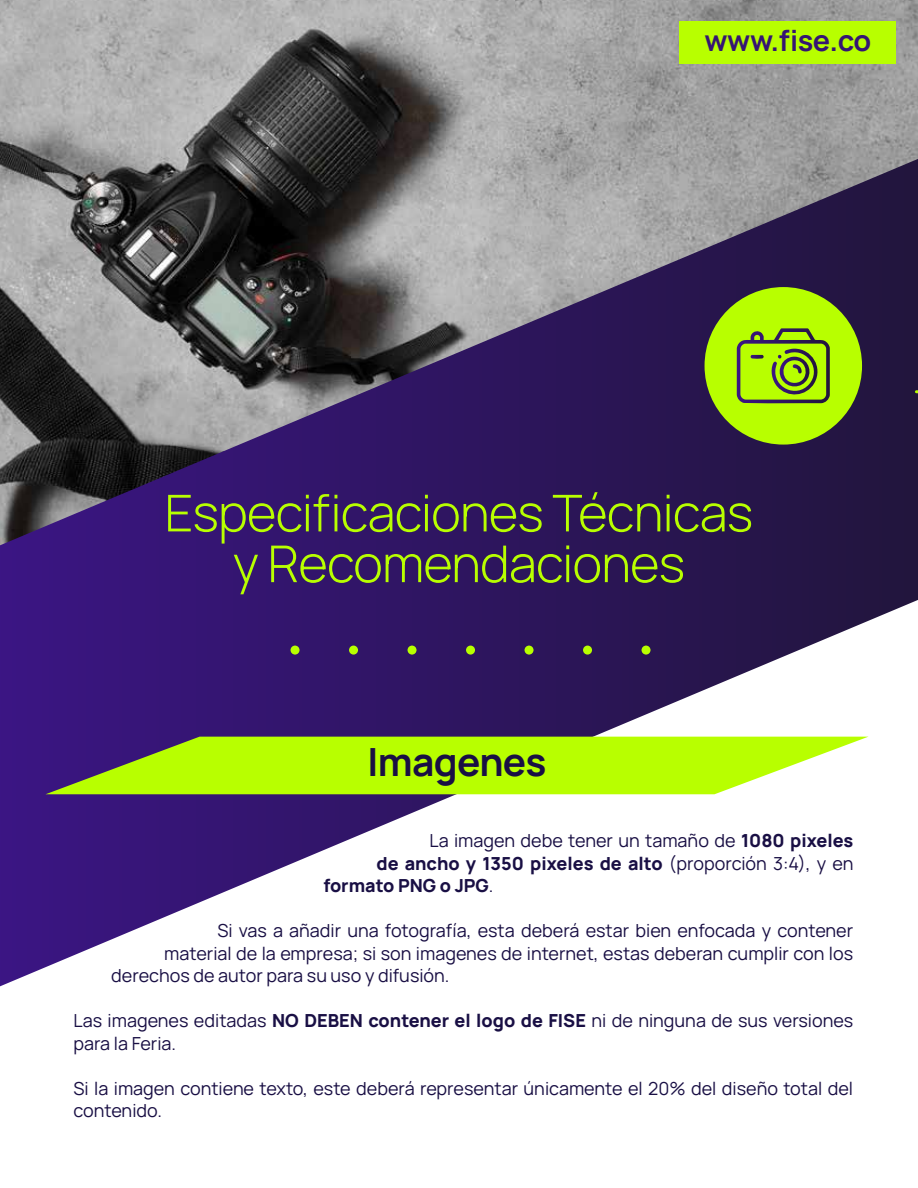
<style>
.page{position:relative;width:918px;height:1188px;background:#fff}
.page>*{position:absolute;margin:0;border:0;box-sizing:border-box;transform-origin:0 0}
.t1{font:300 50.7px/50.7px "Manrope";letter-spacing:-.015em;color:#b8ff00;text-align:center}
.t2{font:700 38.85px "Manrope";letter-spacing:-.015em;color:#190f44}
.t3{font:700 28.95px "Manrope";letter-spacing:-.015em;color:#351573}
.t4{font:18px/22.5px "Manrope";color:#190f44}
.t5{font:800 18px "Manrope";color:#190f44}
.s1{font-weight:800}
.s2{font-weight:400}
</style>
<div class="page">
<svg style="left:0;top:545px;width:918px;height:441px"></svg>
<svg style="left:45px;top:737px;width:824px;height:57px;fill:#b8ff00"></svg>
<img style="left:0;top:0;width:918px;height:545px">
<div style="left:291px;top:646px;width:9px;height:9px;background:#b8ff00;border-radius:50%"></div>
<div style="left:349px;top:646px;width:9px;height:9px;background:#b8ff00;border-radius:50%"></div>
<div style="left:408px;top:646px;width:9px;height:9px;background:#b8ff00;border-radius:50%"></div>
<div style="left:466px;top:646px;width:9px;height:9px;background:#b8ff00;border-radius:50%"></div>
<div style="left:525px;top:646px;width:9px;height:9px;background:#b8ff00;border-radius:50%"></div>
<div style="left:583px;top:646px;width:9px;height:9px;background:#b8ff00;border-radius:50%"></div>
<div style="left:642px;top:646px;width:9px;height:9px;background:#b8ff00;border-radius:50%"></div>
<div style="left:705px;top:287px;width:157px;height:158px;background:#b8ff00;border-radius:50%"></div>
<svg style="left:737px;top:328px;width:93px;height:75px"></svg>
<div style="left:680px;top:21px;width:216px;height:42px;background:#b8ff00"></div>
<h3 class="t3" style="left:705px;top:16px;width:168px">www.fise.co</h3>
<h1 class="t1" style="left:165px;top:485px;width:590px">Especificaciones Técnicas y Recomendaciones</h1>
<h2 class="t2" style="left:368px;top:730px;width:180px">Imagenes</h2>
<p class="t4" style="left:429px;top:829px;width:426px">La imagen debe tener un tamaño de <span class="s1">1080 pixeles</span></p>
<p class="t5" style="left:376px;top:848px;width:479px">de ancho y 1350 pixeles de alto <span class="s2">(proporción 3:4), y en</span></p>
<p class="t5" style="left:323px;top:870px;width:172px">formato PNG o JPG<span class="s2">.</span></p>
<p class="t4" style="left:217px;top:919px;width:637px">Si vas a añadir una fotografía, esta deberá estar bien enfocada y contener</p>
<p class="t4" style="left:164px;top:941px;width:690px">material de la empresa; si son imagenes de internet, estas deberan cumplir con los</p>
<p class="t4" style="left:111px;top:964px;width:340px">derechos de autor para su uso y difusión.</p>
<p class="t4" style="left:74px;top:1009px;width:781px">Las imagenes editadas <span class="s1">NO DEBEN contener el logo de FISE</span> ni de ninguna de sus versiones para la Feria.</p>
<p class="t4" style="left:74px;top:1076px;width:781px">Si la imagen contiene texto, este deberá representar únicamente el 20% del diseño total del contenido.</p>
</div>
